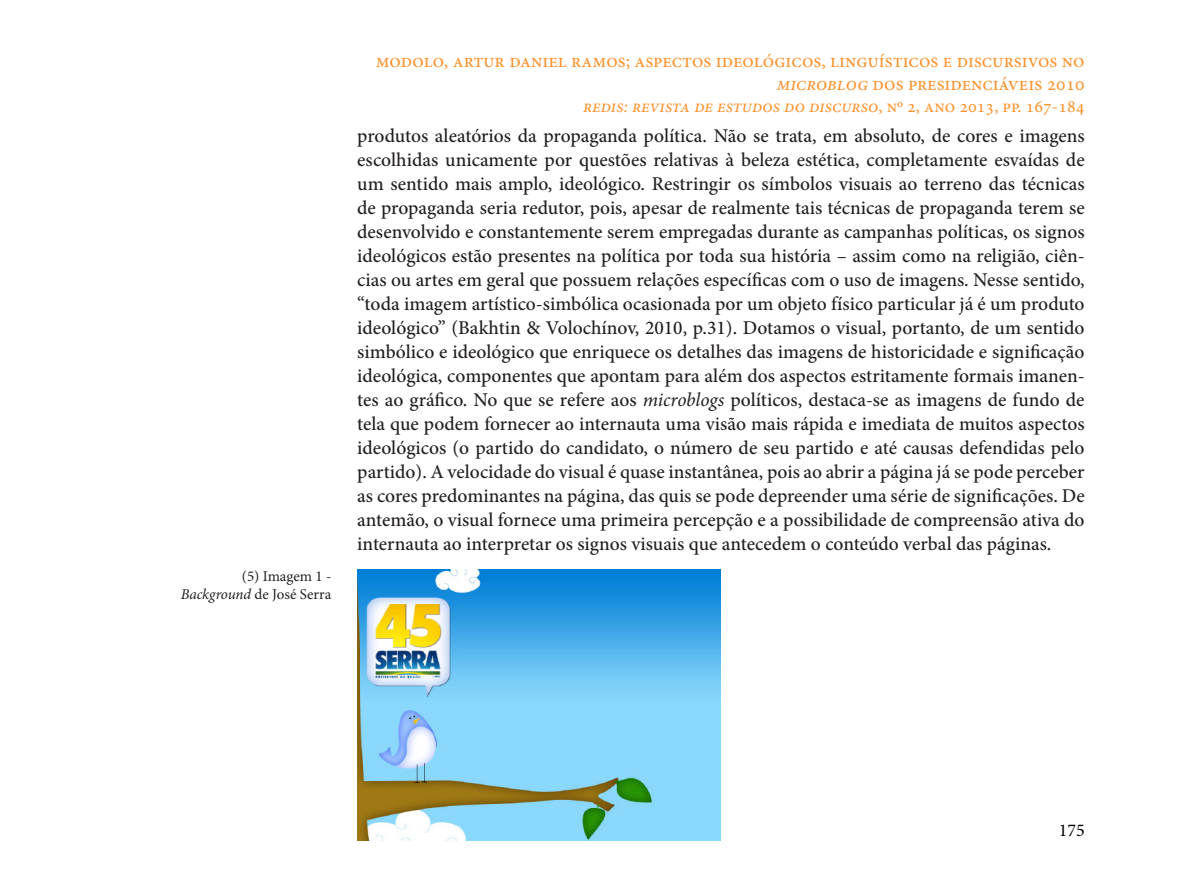
<style>
.page{position:relative;width:1191px;height:885px;background:#fff}
.page>*{position:absolute;margin:0;border:0;box-sizing:border-box;transform-origin:0 0}
.corpo_de_texto{font:500 19.5px/24px "Minion Pro";color:#231f20;text-align:justify}
.t1{font:19.5px/22.5px "Minion Pro";color:#fd912b;text-align:right}
.t2{font:italic 18px "Minion Pro";color:#fd912b}
.t3{font:18px "Minion Pro";color:#000}
.Footnote_text{font:15px "Minion Pro";color:#231f20}
.s1{font-style:italic}
.s2{font-style:normal}
.s3{font-weight:400;font-style:italic}
</style>
<div class="page">
<img style="left:357px;top:570px;width:364px;height:270px">
<p class="Footnote_text" style="left:242px;top:566px;width:91px">(5) Imagem 1 -</p>
<p class="Footnote_text" style="left:181px;top:584px;width:152px"><span class="s1">Background</span> de José Serra</p>
<p class="t1" style="left:376px;top:50px;width:710px">modolo, artur daniel ramos; aspectos ideológicos, linguísticos e discursivos no <span class="s1">microblog</span> dos presidenciáveis 2010</p>
<p class="t2" style="left:583px;top:94px;width:503px">redis: revista de estudos do discurso<span class="s2">, nº 2, ano 2013, pp. 167-184</span></p>
<p class="corpo_de_texto" style="left:357px;top:124px;width:729px">produtos aleatórios da propaganda política. Não se trata, em absoluto, de cores e imagens escolhidas unicamente por questões relativas à beleza estética, completamente esvaídas de um sentido mais amplo, ideológico. Restringir os símbolos visuais ao terreno das técnicas de propaganda seria redutor, pois, apesar de realmente tais técnicas de propaganda terem se desenvolvido e constantemente serem empregadas durante as campanhas políticas, os signos ideológicos estão presentes na política por toda sua história – assim como na religião, ciên&shy;cias ou artes em geral que possuem relações específicas com o uso de imagens. Nesse sentido, “toda imagem artístico-simbólica ocasionada por um objeto físico particular já é um produto ideológico” (Bakhtin &amp; Volochínov, 2010, p.31). Dotamos o visual, portanto, de um sentido simbólico e ideológico que enriquece os detalhes das imagens de historicidade e significação ideológica, componentes que apontam para além dos aspectos estritamente formais imanen&shy;tes ao gráfico. No que se refere aos <span class="s3">microblogs</span> políticos, destaca-se as imagens de fundo de tela que podem fornecer ao internauta uma visão mais rápida e imediata de muitos aspectos ideológicos (o partido do candidato, o número de seu partido e até causas defendidas pelo partido). A velocidade do visual é quase instantânea, pois ao abrir a página já se pode perceber as cores predominantes na página, das quis se pode depreender uma série de significações. De antemão, o visual fornece uma primeira percepção e a possibilidade de compreensão ativa do internauta ao interpretar os signos visuais que antecedem o conteúdo verbal das páginas.</p>
<p class="t3" style="left:1058px;top:818px;width:27px">175</p>
</div>
